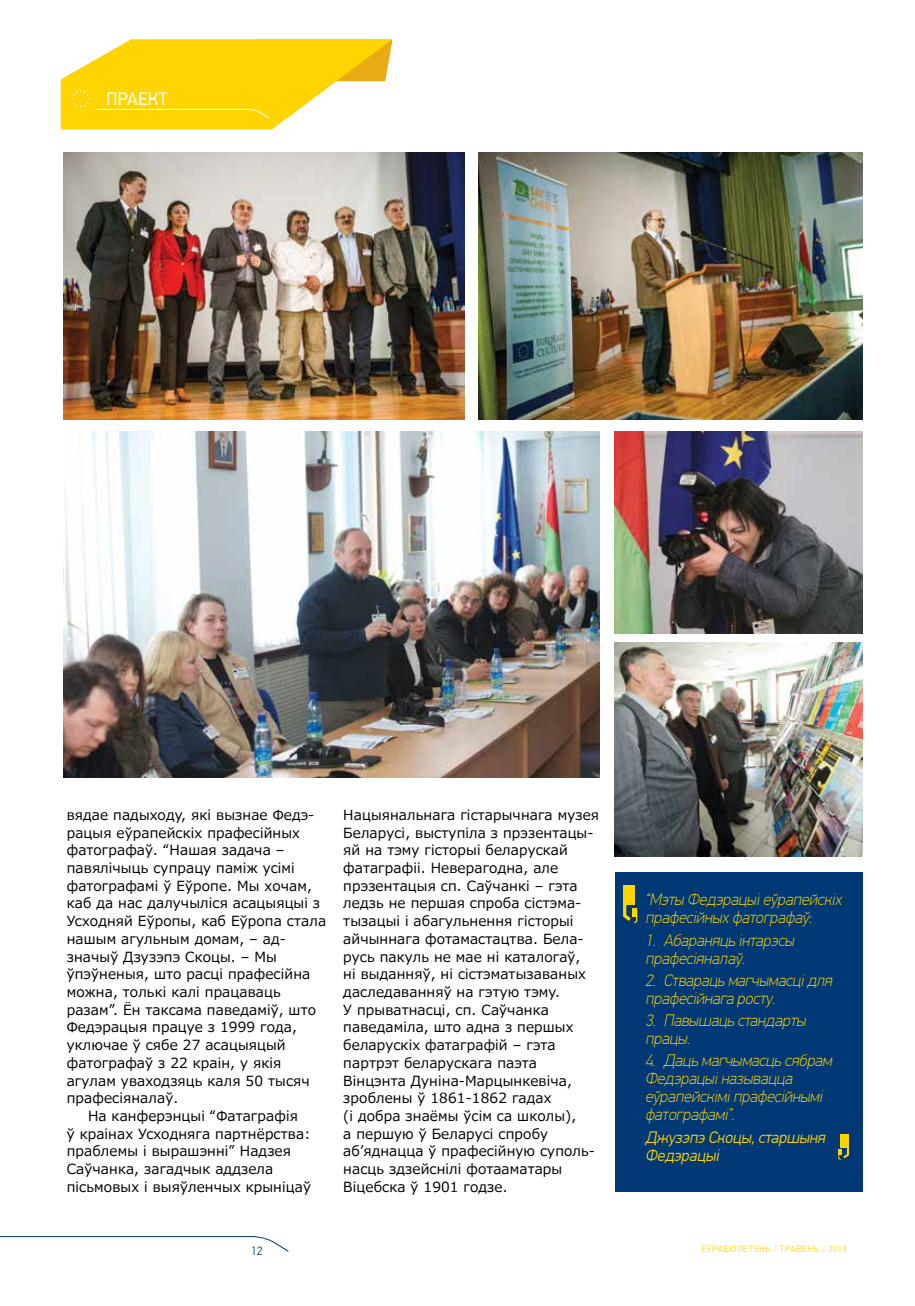
<style>
.page{position:relative;width:915px;height:1306px;background:#fff}
.page>*{position:absolute;margin:0;border:0;box-sizing:border-box;transform-origin:0 0}
.t1{font:18px "PF Din Text Pro";color:#fff}
.t2{font:italic 100 16.5px/18px "PF Din Text Pro";color:#ffd400}
.t3{font:italic 300 16.5px/18px "PF Din Text Pro";color:#ffd400}
.t4{font:13.95px/17.7px "Meiryo UI";letter-spacing:.01em;color:#000}
.t5{font:300 12px "PF Din Text Pro";color:#003976}
.t6{font:300 9px "PF Din Text Pro";letter-spacing:.065em;color:#ffd400}
</style>
<div class="page">
<svg style="left:60px;top:39px;width:332px;height:90px"></svg>
<svg style="left:0;top:1236px;width:289px;height:16px"></svg>
<div style="left:614px;top:873px;width:248px;height:318px;background:#003976"></div>
<img style="left:64px;top:152px;width:400px;height:267px">
<img style="left:478px;top:152px;width:384px;height:267px">
<img style="left:64px;top:432px;width:534px;height:345px">
<img style="left:614px;top:431px;width:248px;height:202px">
<img style="left:614px;top:642px;width:248px;height:215px">
<div style="left:622px;top:885px;width:12px;height:20px;background:#ffd400"></div>
<svg style="left:622px;top:886px;width:15px;height:38px"></svg>
<div style="left:632px;top:908px;width:5px;height:8px;background:#ffd400"></div>
<svg style="left:838px;top:1134px;width:11px;height:26px"></svg>
<p class="t1" style="left:106px;top:88px;width:63px">праект</p>
<p class="t4" style="left:67px;top:806px;width:249px">вядае падыходу, які вызнае Федэ-</p>
<p class="t4" style="left:67px;top:824px;width:235px">рацыя еўрапейскіх прафесій ных</p>
<p class="t4" style="left:67px;top:842px;width:219px">фатографаў. “Нашая задача –</p>
<p class="t4" style="left:67px;top:859px;width:229px">павялічыць супрацу паміж усімі</p>
<p class="t4" style="left:67px;top:877px;width:247px">фатографамі ў Еўропе. Мы хочам,</p>
<p class="t4" style="left:67px;top:895px;width:255px">каб да нас далучыліся асацыяцыі з</p>
<p class="t4" style="left:67px;top:912px;width:261px">Усходняй Еўропы, каб Еўропа стала</p>
<p class="t4" style="left:67px;top:930px;width:219px">нашым агульным домам, – ад-</p>
<p class="t4" style="left:67px;top:948px;width:211px">значыў Дзузэпэ Скоцы. – Мы</p>
<p class="t4" style="left:67px;top:966px;width:245px">ўпэўненыя, што расці прафесій на</p>
<p class="t4" style="left:67px;top:983px;width:215px">можна, толькі калі працаваць</p>
<p class="t4" style="left:67px;top:1001px;width:251px">разам”. Ён таксама паведаміў, што</p>
<p class="t4" style="left:67px;top:1019px;width:231px">Федэрацыя працуе з 1999 года,</p>
<p class="t4" style="left:67px;top:1036px;width:218px">уключае ў сябе 27 асацыяцый</p>
<p class="t4" style="left:67px;top:1054px;width:216px">фатографаў з 22 краін, у якія</p>
<p class="t4" style="left:67px;top:1072px;width:244px">агулам уваходзяць каля 50 тысяч</p>
<p class="t4" style="left:67px;top:1090px;width:113px">прафесіяналаў.</p>
<p class="t4" style="left:88px;top:1107px;width:211px">На канферэнцыі “Фатаграфія</p>
<p class="t4" style="left:67px;top:1125px;width:245px">ў краінах Усходняга партнёрства:</p>
<p class="t4" style="left:67px;top:1143px;width:226px">праблемы і вырашэнні” Надзея</p>
<p class="t4" style="left:67px;top:1160px;width:208px">Саўчанка, загадчык аддзела</p>
<p class="t4" style="left:67px;top:1178px;width:245px">пісьмовых і выяўленчых крыніцаў</p>
<p class="t4" style="left:343px;top:806px;width:257px">Нацыянальнага гістарычнага музея<br>Беларусі, выступіла з прэзентацы&shy;яй на тэму гісторыі беларускай фатаграфіі. Неверагодна, але прэзентацыя сп. Саўчанкі – гэта ледзь не першая спроба сістэма&shy;тызацыі і абагульнення гісторыі айчыннага фотамастацтва. Бела&shy;русь пакуль не мае ні каталогаў,<br>ні выданняў, ні сістэматызаваных даследаванняў на гэтую тэму.<br>У прыватнасці, сп. Саўчанка паведаміла, што адна з першых беларускіх фатаграфій – гэта партрэт беларускага паэта<br>Вінцэнта Дуніна-Марцынкевіча, зроблены ў 1861-1862 гадах<br>(і добра знаёмы ўсім са школы),<br>а першую ў Беларусі спробу аб’яднацца ў прафесій ную суполь&shy;насць здзейснілі фотааматары<br>Віцебска ў 1901 годзе.</p>
<p class="t2" style="left:645px;top:890px;width:201px">“Мэты Федэрацыіеўрапейскіх прафесійных фатографаў:</p>
<p class="t2" style="left:645px;top:931px;width:154px">1.Абараняць інтарэсы прафесіяналаў.</p>
<p class="t2" style="left:645px;top:971px;width:192px">2. Ствараць магчымасцідля прафесійнага росту.</p>
<p class="t2" style="left:645px;top:1011px;width:165px">3. Павышаць стандарты працы.</p>
<p class="t2" style="left:645px;top:1051px;width:192px">4.Даць магчымасць сябрам<br>Федэрацыіназывацца еўрапейскіміпрафесійнымі фатографамі”.</p>
<p class="t3" style="left:645px;top:1128px;width:185px">Джузэпэ Скоцы,старшыня<br>Федэрацыі</p>
<p class="t5" style="left:251px;top:1244px;width:13px">12</p>
<p class="t6" style="left:701px;top:1243px;width:147px">Eўрабюлетэнь / травень / 2013</p>
</div>
